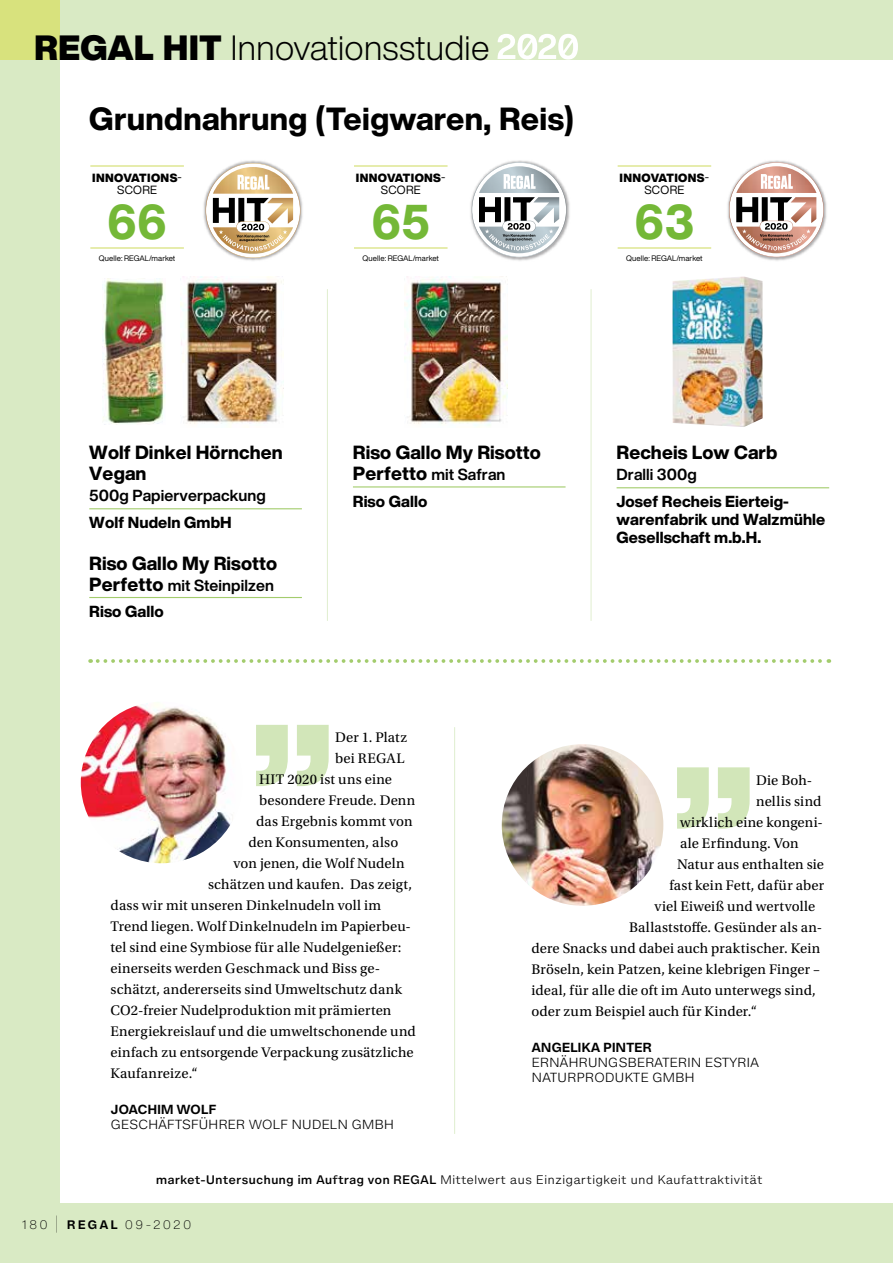
<style>
.page{position:relative;width:893px;height:1263px;background:#fff}
.page>*{position:absolute;margin:0;border:0;box-sizing:border-box;transform-origin:0 0}
.t1{font:800 194.55px "Helvetica Now Display";color:#d2e6b9}
.t2{font:800 48px "Helvetica Now Display";color:#74b837;scale:.95 1}
.t3{font:300 34.5px "Helvetica Now Display";letter-spacing:.01em;color:#000}
.t4{font:800 31.5px "Helvetica Now Display";letter-spacing:.01em;color:#000}
.t5{font:800 18.75px/21px "Helvetica Now Display";letter-spacing:.005em;color:#000}
.t6{font:700 15.75px/26.5px "Helvetica Now Display";letter-spacing:.005em;color:#000}
.t7{font:800 15.75px/18px "Helvetica Now Display";letter-spacing:.005em;color:#000}
.t8{font:14.7px "Utopia Std";letter-spacing:.01em;color:#000}
.t9{font:300 12px/15px "Helvetica Now Micro";letter-spacing:-.025em;color:#000}
.t10{font:700 12px "Helvetica Now Micro";letter-spacing:-.025em;color:#000}
.t11{font:900 11.7px/12px "Helvetica Now Display";letter-spacing:.03em;color:#000;text-align:center}
.t12{font:300 11.25px "Helvetica Now Micro";color:#000}
.t13{font:200 11.25px "Helvetica Now Micro";letter-spacing:.155em;color:#000}
.t14{font:7.8px "Helvetica Now Display";letter-spacing:.005em;color:#000}
.s1{font-weight:900}
.s2{font-weight:400}
.s3{font-weight:800;font-size:18.75px}
.s4{font-weight:800}
.s5{font-weight:500}
.s6{font-family:"Helvetica Now Text";font-weight:100;font-size:18px}
.s7{font-weight:700}
</style>
<div class="page">
<div style="left:60px;top:0;width:833px;height:60px;background:#d9eac4"></div>
<div style="left:0;top:60px;width:60px;height:1143px;background:#d9eac4"></div>
<div style="left:0;top:1203px;width:893px;height:60px;background:#d9eac4"></div>
<div style="left:0;top:0;width:60px;height:60px;background:#d8e27d"></div>
<svg style="left:497px;top:34px;width:81px;height:26px"></svg>
<svg style="left:98px;top:659px;width:731px;height:4px"></svg>
<hr style="left:89px;top:508px;width:213px;height:1px;background:#a3cc6d">
<hr style="left:89px;top:597px;width:213px;height:1px;background:#a3cc6d">
<hr style="left:353px;top:486px;width:213px;height:1px;background:#a3cc6d">
<hr style="left:617px;top:487px;width:212px;height:1px;background:#a3cc6d">
<hr style="left:327px;top:289px;width:1px;height:332px;background:#e0eecf">
<hr style="left:591px;top:289px;width:1px;height:332px;background:#e0eecf">
<hr style="left:90px;top:165px;width:94px;height:2px;background:#d8e27d">
<hr style="left:90px;top:247px;width:94px;height:2px;background:#d8e27d">
<hr style="left:354px;top:165px;width:94px;height:2px;background:#d8e27d">
<hr style="left:354px;top:247px;width:94px;height:2px;background:#d8e27d">
<hr style="left:618px;top:165px;width:93px;height:2px;background:#d8e27d">
<hr style="left:618px;top:247px;width:93px;height:2px;background:#d8e27d">
<img style="left:180px;top:276px;width:104px;height:148px">
<img style="left:102px;top:279px;width:64px;height:146px">
<img style="left:404px;top:276px;width:104px;height:150px">
<img style="left:672px;top:276px;width:91px;height:151px">
<img style="left:203px;top:160px;width:100px;height:101px">
<svg style="left:206px;top:163px;width:94px;height:95px"></svg>
<img style="left:470px;top:160px;width:100px;height:101px">
<img style="left:472px;top:162px;width:95px;height:95px">
<svg style="left:472px;top:163px;width:94px;height:94px"></svg>
<img style="left:727px;top:160px;width:100px;height:101px">
<svg style="left:729px;top:163px;width:95px;height:94px"></svg>
<img style="left:81px;top:702px;width:161px;height:161px;border-radius:81px">
<img style="left:502px;top:744px;width:161px;height:162px;border-radius:81px">
<hr style="left:454px;top:727px;width:1px;height:407px;background:#e0eecf">
<h3 class="t3" style="left:34px;top:24px;width:457px"><span class="s1">REGAL HIT</span> Innovationsstudie</h3>
<h3 class="t4" style="left:89px;top:97px;width:486px">Grundnahrung (Teigwaren, Reis)</h3>
<p class="t11" style="left:92px;top:172px;width:91px">INNOVATIONS<span class="s2">-<br>SCORE</span></p>
<h2 class="t2" style="left:108px;top:188px;width:64px">66</h2>
<p class="t14" style="left:99px;top:253px;width:78px">Quelle: REGAL/market</p>
<p class="t11" style="left:356px;top:172px;width:91px">INNOVATIONS<span class="s2">-<br>SCORE</span></p>
<h2 class="t2" style="left:372px;top:188px;width:63px">65</h2>
<p class="t14" style="left:363px;top:253px;width:78px">Quelle: REGAL/market</p>
<p class="t11" style="left:620px;top:172px;width:91px">INNOVATIONS<span class="s2">-<br>SCORE</span></p>
<h2 class="t2" style="left:635px;top:188px;width:64px">63</h2>
<p class="t14" style="left:626px;top:253px;width:78px">Quelle: REGAL/market</p>
<p class="t5" style="left:89px;top:442px;width:195px">Wolf Dinkel Hörnchen<br>Vegan</p>
<p class="t6" style="left:89px;top:482px;width:178px">500g Papierverpackung</p>
<p class="t7" style="left:89px;top:513px;width:144px">Wolf Nudeln GmbH</p>
<p class="t5" style="left:89px;top:552px;width:189px">Riso Gallo My Risotto</p>
<p class="t6" style="left:89px;top:572px;width:186px"><span class="s3">Perfetto</span> mit Steinpilzen<br><span class="s4">Riso Gallo</span></p>
<p class="t5" style="left:353px;top:442px;width:189px">Riso Gallo My Risotto</p>
<p class="t6" style="left:353px;top:461px;width:154px"><span class="s3">Perfetto</span> mit Safran<br><span class="s4">Riso Gallo</span></p>
<p class="t5" style="left:617px;top:442px;width:162px">Recheis Low Carb</p>
<p class="t6" style="left:617px;top:461px;width:82px">Dralli 300g</p>
<p class="t7" style="left:617px;top:492px;width:210px">Josef Recheis Eierteig&shy;warenfabrik und Walzmühle<br>Gesellschaft m.b.H.</p>
<h1 class="t1" style="left:249px;top:551px;width:87px">„</h1>
<p class="t8" style="left:335px;top:729px;width:73px">Der 1. Platz</p>
<p class="t8" style="left:335px;top:750px;width:71px">bei REGAL</p>
<p class="t8" style="left:259px;top:771px;width:135px">HIT 2020 ist uns eine</p>
<p class="t8" style="left:259px;top:792px;width:158px">besondere Freude. Denn</p>
<p class="t8" style="left:256px;top:813px;width:158px">das Ergebnis kommt von</p>
<p class="t8" style="left:249px;top:834px;width:151px">den Konsumenten, also</p>
<p class="t8" style="left:234px;top:855px;width:173px">von jenen, die Wolf Nudeln</p>
<p class="t8" style="left:208px;top:876px;width:205px">schätzen und kaufen. Das zeigt,</p>
<p class="t8" style="left:111px;top:897px;width:272px">dass wir mit unseren Dinkelnudeln voll im</p>
<p class="t8" style="left:111px;top:918px;width:302px">Trend liegen. Wolf Dinkelnudeln im Papierbeu-</p>
<p class="t8" style="left:111px;top:939px;width:292px">tel sind eine Symbiose für alle Nudelgenießer:</p>
<p class="t8" style="left:111px;top:960px;width:271px">einerseits werden Geschmack und Biss ge-</p>
<p class="t8" style="left:111px;top:981px;width:293px">schätzt, andererseits sind Umweltschutz dank</p>
<p class="t8" style="left:111px;top:1002px;width:282px">CO2-freier Nudelproduktion mit prämierten</p>
<p class="t8" style="left:111px;top:1023px;width:307px">Energiekreislauf und die umweltschonende und</p>
<p class="t8" style="left:111px;top:1044px;width:305px">einfach zu entsorgende Verpackung zusätzliche</p>
<p class="t8" style="left:111px;top:1065px;width:89px">Kaufanreize.“</p>
<p class="t10" style="left:111px;top:1101px;width:107px">JOACHIM WOLF</p>
<p class="t9" style="left:111px;top:1117px;width:285px">GESCHÄFTSFÜHRER WOLF NUDELN GMBH</p>
<h1 class="t1" style="left:670px;top:594px;width:87px">„</h1>
<p class="t8" style="left:756px;top:772px;width:57px">Die Boh-</p>
<p class="t8" style="left:756px;top:793px;width:67px">nellis sind</p>
<p class="t8" style="left:680px;top:814px;width:144px">wirklich eine kongeni-</p>
<p class="t8" style="left:680px;top:835px;width:120px">ale Erfindung. Von</p>
<p class="t8" style="left:677px;top:856px;width:149px">Natur aus enthalten sie</p>
<p class="t8" style="left:669px;top:877px;width:156px">fast kein Fett, dafür aber</p>
<p class="t8" style="left:654px;top:898px;width:162px">viel Eiweiß und wertvolle</p>
<p class="t8" style="left:629px;top:919px;width:195px">Ballaststoffe. Gesünder als an-</p>
<p class="t8" style="left:531px;top:940px;width:290px">dere Snacks und dabei auch praktischer. Kein</p>
<p class="t8" style="left:531px;top:961px;width:290px">Bröseln, kein Patzen, keine klebrigen Finger –</p>
<p class="t8" style="left:531px;top:982px;width:286px">ideal, für alle die oft im Auto unterwegs sind,</p>
<p class="t8" style="left:531px;top:1003px;width:227px">oder zum Beispiel auch für Kinder.“</p>
<p class="t10" style="left:531px;top:1038px;width:122px">ANGELIKA PINTER</p>
<p class="t9" style="left:531px;top:1054px;width:229px">ERNÄHRUNGSBERATERIN ESTYRIA<br>NATURPRODUKTE GMBH</p>
<p class="t12" style="left:156px;top:1171px;width:608px"><span class="s5">market-Untersuchung im Auftrag von REGAL</span> Mittelwert aus Einzigartigkeit und Kaufattraktivität</p>
<p class="t13" style="left:22px;top:1216px;width:171px">180 <span class="s6">|</span> <span class="s7">REGAL</span> 09-2020</p>
</div>
